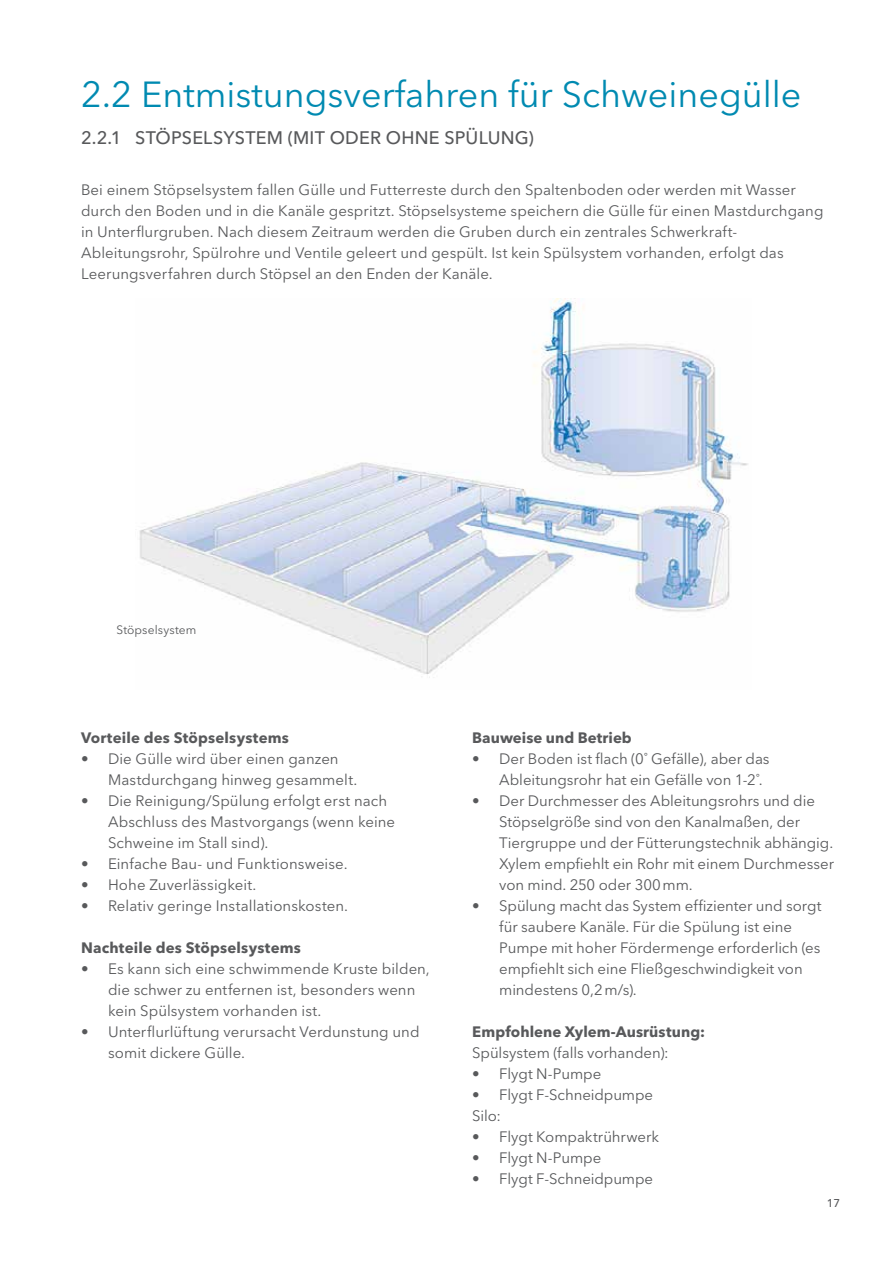
<style>
.page{position:relative;width:893px;height:1263px;background:#fff}
.page>*{position:absolute;margin:0;border:0;box-sizing:border-box;transform-origin:0 0}
.t1{font:36px "Avenir Next LT Pro";color:#008ab1}
.t2{font:500 18px "Avenir Next LT Pro";letter-spacing:.01em;color:#58595b}
.t3{font:15px/21px "Avenir Next LT Pro";color:#58595b}
.t4{font:700 15px "Avenir Next LT Pro";letter-spacing:.01em;color:#58595b}
.t5{font:12px "Avenir Next LT Pro";letter-spacing:.005em;color:#58595b}
.t6{font:500 11.25px "Avenir Next LT Pro";color:#58595b}
</style>
<div class="page">
<img style="left:139px;top:298px;width:609px;height:380px">
<h1 class="t1" style="left:81px;top:72px;width:722px">2.2 Entmistungsverfahren für Schweinegülle</h1>
<p class="t2" style="left:81px;top:127px;width:454px">2.2.1 STÖPSELSYSTEM (MIT ODER OHNE SPÜLUNG)</p>
<p class="t3" style="left:81px;top:180px;width:744px">Bei einem Stöpselsystem fallen Gülle und Futterreste durch den Spaltenboden oder werden mit Wasser durch den Boden und in die Kanäle gespritzt. Stöpselsysteme speichern die Gülle für einen Mastdurchgang in Unterflurgruben. Nach diesem Zeitraum werden die Gruben durch ein zentrales Schwerkraft-Ableitungsrohr, Spülrohre und Ventile geleert und gespült. Ist kein Spülsystem vorhanden, erfolgt das Leerungsverfahren durch Stöpsel an den Enden der Kanäle.</p>
<p class="t5" style="left:117px;top:623px;width:81px">Stöpselsystem</p>
<p class="t4" style="left:81px;top:728px;width:210px">Vorteile des Stöpselsystems</p>
<p class="t3" style="left:108px;top:748px;width:251px;text-indent:-27px">• Die Gülle wird über einen ganzen<br>Mastdurchgang hinweg gesammelt.</p>
<p class="t3" style="left:108px;top:790px;width:289px;text-indent:-27px">• Die Reinigung/Spülung erfolgt erst nach<br>Abschluss des Mastvorgangs (wenn keine<br>Schweine im Stall sind).</p>
<p class="t3" style="left:81px;top:853px;width:268px">• Einfache Bau- und Funktionsweise.</p>
<p class="t3" style="left:81px;top:874px;width:177px">• Hohe Zuverlässigkeit.</p>
<p class="t3" style="left:81px;top:895px;width:269px">• Relativ geringe Installationskosten.</p>
<p class="t4" style="left:81px;top:938px;width:222px">Nachteile des Stöpselsystems</p>
<p class="t3" style="left:108px;top:958px;width:323px;text-indent:-27px">• Es kann sich eine schwimmende Kruste bilden, die schwer zu entfernen ist, besonders wenn kein Spülsystem vorhanden ist.</p>
<p class="t3" style="left:108px;top:1021px;width:313px;text-indent:-27px">• Unterflurlüftung verursacht Verdunstung und somit dickere Gülle.</p>
<p class="t4" style="left:472px;top:728px;width:161px">Bauweise und Betrieb</p>
<p class="t3" style="left:499px;top:748px;width:272px;text-indent:-27px">• Der Boden ist flach (0˚ Gefälle), aber das<br>Ableitungsrohr hat ein Gefälle von 1-2˚.</p>
<p class="t3" style="left:499px;top:790px;width:336px;text-indent:-27px">• Der Durchmesser des Ableitungsrohrs und die Stöpselgröße sind von den Kanalmaßen, der Tiergruppe und der Fütterungstechnik abhängig.<br>Xylem empfiehlt ein Rohr mit einem Durchmesser von mind. 250 oder 300mm.</p>
<p class="t3" style="left:499px;top:895px;width:324px;text-indent:-27px">• Spülung macht das System effizienter und sorgt für saubere Kanäle. Für die Spülung ist eine Pumpe mit hoher Fördermenge erforderlich (es empfiehlt sich eine Fließgeschwindigkeit von mindestens 0,2m/s).</p>
<p class="t4" style="left:472px;top:1022px;width:234px">Empfohlene Xylem-Ausrüstung:</p>
<p class="t3" style="left:472px;top:1042px;width:198px">Spülsystem (falls vorhanden):</p>
<p class="t3" style="left:472px;top:1063px;width:131px">• Flygt N-Pumpe</p>
<p class="t3" style="left:472px;top:1084px;width:182px">• Flygt F-Schneidpumpe<br>Silo:</p>
<p class="t3" style="left:472px;top:1126px;width:189px">• Flygt Kompaktrührwerk</p>
<p class="t3" style="left:472px;top:1147px;width:131px">• Flygt N-Pumpe</p>
<p class="t3" style="left:472px;top:1168px;width:182px">• Flygt F-Schneidpumpe</p>
<p class="t6" style="left:827px;top:1196px;width:15px">17</p>
</div>
